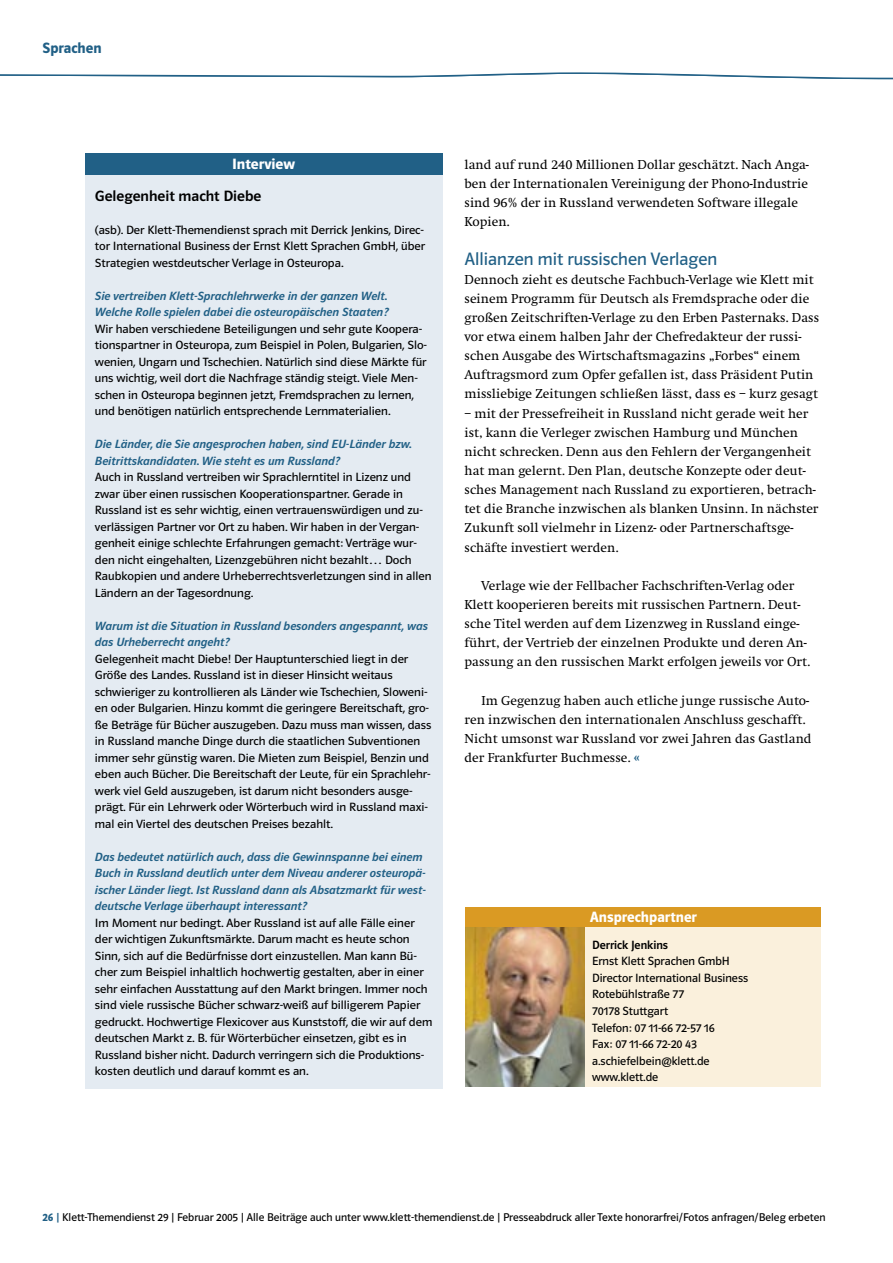
<style>
.page{position:relative;width:893px;height:1263px;background:#fff}
.page>*{position:absolute;margin:0;border:0;box-sizing:border-box;transform-origin:0 0}
.Themendienst_Artikel_Schrift{font:18px "Polo ST11 K Buch";color:#216086}
.Themendienst_Kasten_Text{font:15px "Polo ST11 K Krftg";color:#000;scale:1.04 1}
.t1{font:15px "Polo ST11 K Hfett";color:#fff}
.t2{font:15px "Polo ST11 K Hfett";color:#fff;scale:1.04 1}
.t3{font:15px "Polo ST11 K Hfett";color:#216086}
.Themendienst_Artikel_Schrift-2{font:13.5px/19.2px "Swift EF";color:#000}
.Themendienst_Kasten_Text-2{font:12px/16.5px "Polo ST11 K Buch";color:#000;scale:1.04 1}
.Themendienst_Kasten_Text-3{font:12px/16.5px "Polo ST11 K Krftg Kursiv";color:#216086;scale:1.04 1}
.Themendienst_Kasten_Text-4{font:12px "Polo ST11 K Buch";color:#000}
.Themendienst_Kasten_Text-5{font:12px "Polo ST11 K Krftg";color:#000}
.t4{font:11.25px "Polo ST11 K Buch";color:#000}
.s1{font-family:"Polo ST11 K Krftg";color:#216086}
.s2{font-family:"Polo ST11 K Hfett";color:#216086}
</style>
<div class="page">
<div style="left:85px;top:160px;width:357px;height:929px;background:#e4ebf2"></div>
<svg style="left:0;top:72px;width:893px;height:8px"></svg>
<div style="left:466px;top:918px;width:355px;height:169px;background:#faf0dc"></div>
<img style="left:466px;top:927px;width:119px;height:160px">
<div style="left:466px;top:908px;width:355px;height:19px;background:#da9a23"></div>
<div style="left:85px;top:153px;width:357px;height:21px;background:#216086"></div>
<p class="t3" style="left:43px;top:40px;width:61px">Sprachen</p>
<p class="t2" style="left:232px;top:155px;width:62px">Interview</p>
<p class="Themendienst_Kasten_Text" style="left:95px;top:188px;width:162px">Gelegenheit macht Diebe</p>
<p class="Themendienst_Kasten_Text-2" style="left:95px;top:222px;width:319px;text-align:justify">(asb). Der Klett-Themendienst sprach mit Derrick Jenkins, Direc&shy;tor International Business der Ernst Klett Sprachen GmbH, über Strategien westdeutscher Verlage in Osteuropa.</p>
<p class="Themendienst_Kasten_Text-3" style="left:95px;top:288px;width:284px">Sie vertreiben Klett-Sprachlehrwerke in der ganzen Welt.<br>Welche Rolle spielen dabei die osteuropäischen Staaten?</p>
<p class="Themendienst_Kasten_Text-2" style="left:95px;top:321px;width:321px">Wir haben verschiedene Beteiligungen und sehr gute Koopera&shy;tionspartner in Osteuropa, zum Beispiel in Polen, Bulgarien, Slo&shy;wenien, Ungarn und Tschechien. Natürlich sind diese Märkte für uns wichtig, weil dort die Nachfrage ständig steigt. Viele Men&shy;schen in Osteuropa beginnen jetzt, Fremdsprachen zu lernen, und benötigen natürlich entsprechende Lernmaterialien.</p>
<p class="Themendienst_Kasten_Text-3" style="left:95px;top:436px;width:306px">Die Länder, die Sie angesprochen haben, sind EU-Länder bzw.<br>Beitrittskandidaten. Wie steht es um Russland?</p>
<p class="Themendienst_Kasten_Text-2" style="left:95px;top:469px;width:325px">Auch in Russland vertreiben wir Sprachlerntitel in Lizenz und zwar über einen russischen Kooperationspartner. Gerade in Russland ist es sehr wichtig, einen vertrauenswürdigen und zu&shy;verlässigen Partner vor Ort zu haben. Wir haben in der Vergan&shy;genheit einige schlechte Erfahrungen gemacht: Verträge wur&shy;den nicht eingehalten, Lizenzgebühren nicht bezahlt… Doch Raubkopien und andere Urheberrechtsverletzungen sind in allen Ländern an der Tagesordnung.</p>
<p class="Themendienst_Kasten_Text-3" style="left:95px;top:618px;width:322px">Warum ist die Situation in Russland besonders angespannt, was das Urheberrecht angeht?</p>
<p class="Themendienst_Kasten_Text-2" style="left:95px;top:651px;width:325px">Gelegenheit macht Diebe! Der Hauptunterschied liegt in der Größe des Landes. Russland ist in dieser Hinsicht weitaus schwieriger zu kontrollieren als Länder wie Tschechien, Sloweni&shy;en oder Bulgarien. Hinzu kommt die geringere Bereitschaft, gro&shy;ße Beträge für Bücher auszugeben. Dazu muss man wissen, dass in Russland manche Dinge durch die staatlichen Subventionen immer sehr günstig waren. Die Mieten zum Beispiel, Benzin und eben auch Bücher. Die Bereitschaft der Leute, für ein Sprachlehr&shy;werk viel Geld auszugeben, ist darum nicht besonders ausge&shy;prägt. Für ein Lehrwerk oder Wörterbuch wird in Russland maxi&shy;mal ein Viertel des deutschen Preises bezahlt.</p>
<p class="Themendienst_Kasten_Text-3" style="left:95px;top:849px;width:320px">Das bedeutet natürlich auch, dass die Gewinnspanne bei einem Buch in Russland deutlich unter dem Niveau anderer osteuropä&shy;ischer Länder liegt. Ist Russland dann als Absatzmarkt für west&shy;deutsche Verlage überhaupt interessant?</p>
<p class="Themendienst_Kasten_Text-2" style="left:95px;top:915px;width:326px">Im Moment nur bedingt. Aber Russland ist auf alle Fälle einer der wichtigen Zukunftsmärkte. Darum macht es heute schon Sinn, sich auf die Bedürfnisse dort einzustellen. Man kann Bü&shy;cher zum Beispiel inhaltlich hochwertig gestalten, aber in einer sehr einfachen Ausstattung auf den Markt bringen. Immer noch sind viele russische Bücher schwarz-weiß auf billigerem Papier gedruckt. Hochwertige Flexicover aus Kunststoff, die wir auf dem deutschen Markt z. B. für Wörterbücher einsetzen, gibt es in Russland bisher nicht. Dadurch verringern sich die Produktions&shy;kosten deutlich und darauf kommt es an.</p>
<p class="Themendienst_Artikel_Schrift-2" style="left:465px;top:155px;width:346px">land auf rund 240 Millionen Dollar geschätzt. Nach Anga&shy;ben der Internationalen Vereinigung der Phono-Industrie sind 96% der in Russland verwendeten Software illegale Kopien.</p>
<p class="Themendienst_Artikel_Schrift" style="left:465px;top:249px;width:254px">Allianzen mit russischen Verlagen</p>
<p class="Themendienst_Artikel_Schrift-2" style="left:465px;top:270px;width:356px">Dennoch zieht es deutsche Fachbuch-Verlage wie Klett mit seinem Programm für Deutsch als Fremdsprache oder die großen Zeitschriften-Verlage zu den Erben Pasternaks. Dass vor etwa einem halben Jahr der Chefredakteur der russi&shy;schen Ausgabe des Wirtschaftsmagazins „Forbes“ einem Auftragsmord zum Opfer gefallen ist, dass Präsident Putin missliebige Zeitungen schließen lässt, dass es – kurz gesagt</p>
<p class="Themendienst_Artikel_Schrift-2" style="left:465px;top:404px;width:355px">– mit der Pressefreiheit in Russland nicht gerade weit her ist, kann die Verleger zwischen Hamburg und München nicht schrecken. Denn aus den Fehlern der Vergangenheit hat man gelernt. Den Plan, deutsche Konzepte oder deut&shy;sches Management nach Russland zu exportieren, betrach&shy;tet die Branche inzwischen als blanken Unsinn. In nächster Zukunft soll vielmehr in Lizenz- oder Partnerschaftsge&shy;schäfte investiert werden.</p>
<p class="Themendienst_Artikel_Schrift-2" style="left:465px;top:576px;width:347px;text-indent:17px">Verlage wie der Fellbacher Fachschriften-Verlag oder Klett kooperieren bereits mit russischen Partnern. Deut&shy;sche Titel werden auf dem Lizenzweg in Russland einge&shy;führt, der Vertrieb der einzelnen Produkte und deren An&shy;passung an den russischen Markt erfolgen jeweils vor Ort.</p>
<p class="Themendienst_Artikel_Schrift-2" style="left:465px;top:691px;width:349px;text-indent:17px">Im Gegenzug haben auch etliche junge russische Auto&shy;ren inzwischen den internationalen Anschluss geschafft.<br>Nicht umsonst war Russland vor zwei Jahren das Gastland der Frankfurter Buchmesse. <span class="s1">«</span></p>
<p class="t1" style="left:590px;top:909px;width:109px">Ansprechpartner</p>
<p class="Themendienst_Kasten_Text-5" style="left:592px;top:938px;width:78px">Derrick Jenkins</p>
<p class="Themendienst_Kasten_Text-4" style="left:592px;top:955px;width:139px">Ernst Klett Sprachen GmbH</p>
<p class="Themendienst_Kasten_Text-4" style="left:592px;top:971px;width:158px">Director International Business</p>
<p class="Themendienst_Kasten_Text-4" style="left:592px;top:988px;width:93px">Rotebühlstraße 77</p>
<p class="Themendienst_Kasten_Text-4" style="left:592px;top:1004px;width:78px">70178 Stuttgart</p>
<p class="Themendienst_Kasten_Text-4" style="left:592px;top:1021px;width:124px">Telefon: 07 11-66 72-57 16</p>
<p class="Themendienst_Kasten_Text-4" style="left:592px;top:1037px;width:106px">Fax: 07 11-66 72-20 43</p>
<p class="Themendienst_Kasten_Text-4" style="left:592px;top:1054px;width:119px">a.schiefelbein@klett.de</p>
<p class="Themendienst_Kasten_Text-4" style="left:592px;top:1070px;width:68px">www.klett.de</p>
<p class="t4" style="left:43px;top:1211px;width:784px"><span class="s2">26 |</span> Klett-Themendienst 29 | Februar 2005 | Alle Beiträge auch unter www.klett-themendienst.de | Presseabdruck aller Texte honorarfrei/Fotos anfragen/Beleg erbeten</p>
</div>
